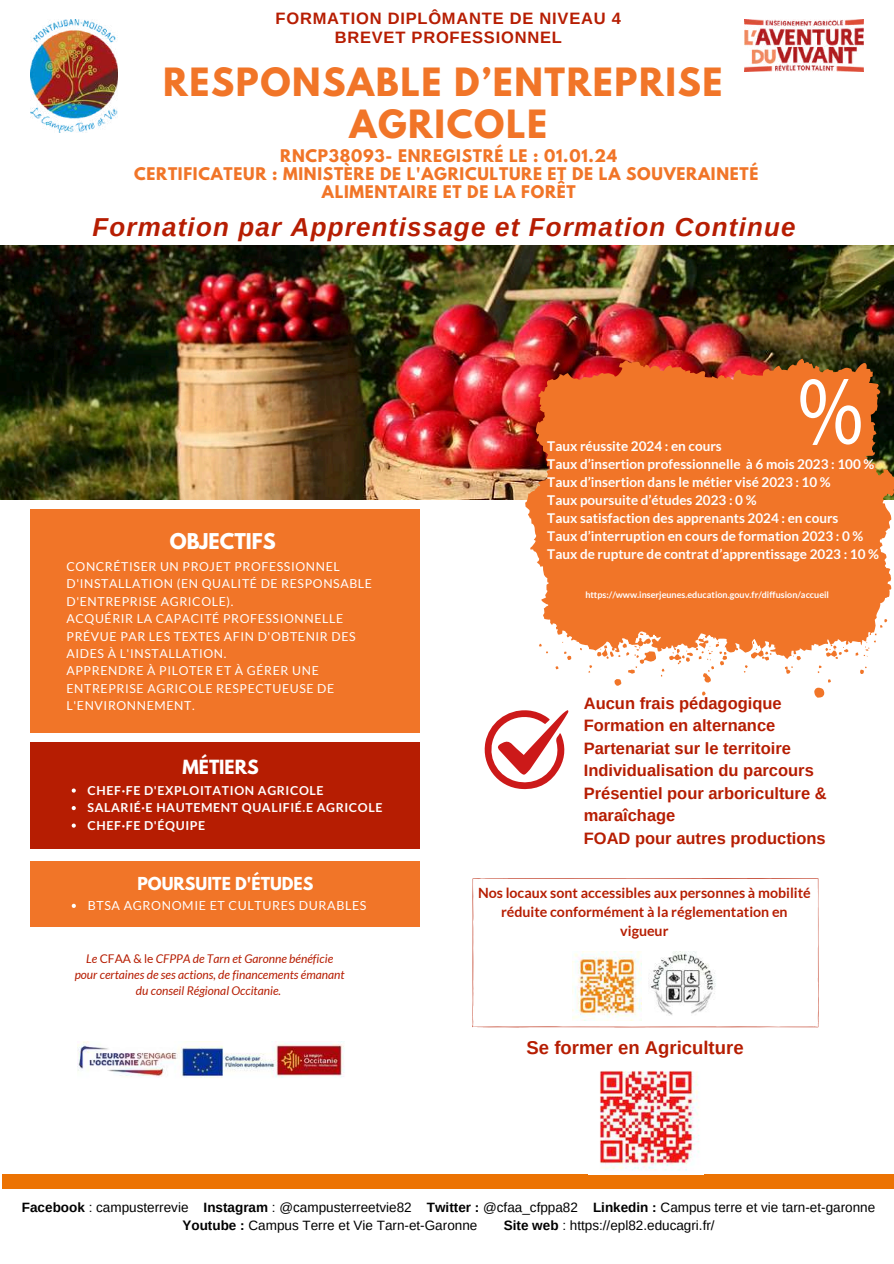
<style>
.page{position:relative;width:894px;height:1264px;background:#fff}
.page>*{position:absolute;margin:0;border:0;box-sizing:border-box;transform-origin:0 0}
.t1{font:700 34.5px/41.7px "League Spartan";letter-spacing:.045em;color:#f17528;text-align:center}
.t2{font:italic 700 25.95px "Arimo";letter-spacing:.045em;color:#b61d02}
.t3{font:700 19.35px "League Spartan";color:#fff}
.t4{font:700 18.45px "Arimo";color:#b61d02}
.t5{font:700 17.25px "League Spartan";color:#fff}
.t6{font:700 16.5px/22.5px "Arimo";color:#b61d02}
.t7{font:700 16.5px/19.2px "Arimo";letter-spacing:.045em;color:#b61d02;text-align:center}
.t8{font:700 15.9px "League Spartan";color:#fff}
.t9{font:700 15.45px/18px "League Spartan";letter-spacing:.045em;color:#f17528;text-align:center}
.t10{font:700 14.1px/19.5px "Lato";color:#b61d02;text-align:center}
.t11{font:700 13.5px/18px "Lato";color:#fff}
.t12{font:13.5px/18px "Arimo";color:#000}
.t13{font:12.45px "Lato";letter-spacing:.05em;color:#fff}
.t14{font:12.3px/17.4px "Lato";letter-spacing:.05em;color:#fff}
.t15{font:700 12.3px/17.5px "Lato";letter-spacing:.05em;color:#fff}
.t16{font:italic 12px/16px "Lato";color:#b61d02;text-align:center}
.t17{font:700 9px "Lato";color:#fff}
.s1{font-style:normal}
.s2{font-weight:700}
</style>
<div class="page">
<img style="left:31px;top:19px;width:86px;height:113px">
<div style="left:2px;top:1174px;width:891px;height:14px;background:#ec7303"></div>
<img style="left:0;top:245px;width:893px;height:254px">
<img style="left:744px;top:19px;width:119px;height:52px">
<svg style="left:472px;top:878px;width:346px;height:149px"></svg>
<img style="left:648px;top:951px;width:68px;height:64px">
<img style="left:572px;top:951px;width:69px;height:69px">
<div style="left:31px;top:510px;width:388px;height:222px;background:#f17528"></div>
<div style="left:31px;top:742px;width:388px;height:106px;background:#b61d02"></div>
<svg style="left:72px;top:788px;width:4px;height:4px"></svg>
<svg style="left:72px;top:806px;width:4px;height:4px"></svg>
<svg style="left:72px;top:823px;width:4px;height:4px"></svg>
<div style="left:31px;top:861px;width:389px;height:65px;background:#f17528"></div>
<svg style="left:72px;top:903px;width:4px;height:4px"></svg>
<svg style="left:484px;top:710px;width:84px;height:79px"></svg>
<svg style="left:525px;top:358px;width:368px;height:339px;fill:#f17528"></svg>
<svg style="left:800px;top:379px;width:60px;height:66px"></svg>
<img style="left:599px;top:1071px;width:101px;height:100px">
<img style="left:77px;top:1041px;width:267px;height:37px">
<p class="t7" style="left:275px;top:8px;width:347px">FORMATION DIPLÔMANTE DE NIVEAU 4<br>BREVET PROFESSIONNEL</p>
<h1 class="t1" style="left:163px;top:66px;width:560px">RESPONSABLE D’ENTREPRISE<br>AGRICOLE</h1>
<p class="t9" style="left:134px;top:148px;width:625px">RNCP38093- ENREGISTRÉ LE : 01.01.24<br>CERTIFICATEUR : MINISTÈRE DE L'AGRICULTURE ET DE LA SOUVERAINETÉ<br>ALIMENTAIRE ET DE LA FORÊT</p>
<h2 class="t2" style="left:92px;top:212px;width:704px">Formation par Apprentissage et Formation Continue</h2>
<h3 class="t3" style="left:170px;top:531px;width:107px">OBJECTIFS</h3>
<p class="t14" style="left:66px;top:557px;width:307px">CONCRÉTISER UN PROJET PROFESSIONNEL D'INSTALLATION (EN QUALITÉ DE RESPONSABLE D'ENTREPRISE AGRICOLE).<br>ACQUÉRIR LA CAPACITÉ PROFESSIONNELLE PRÉVUE PAR LES TEXTES AFIN D'OBTENIR DES AIDES À L'INSTALLATION.<br>APPRENDRE À PILOTER ET À GÉRER UNE ENTREPRISE AGRICOLE RESPECTUEUSE DE L'ENVIRONNEMENT.</p>
<p class="t5" style="left:182px;top:758px;width:78px">MÉTIERS</p>
<p class="t15" style="left:87px;top:781px;width:296px">CHEF·FE D'EXPLOITATION AGRICOLE<br>SALARIÉ·E HAUTEMENT QUALIFIÉ.E AGRICOLE<br>CHEF·FE D'ÉQUIPE</p>
<p class="t8" style="left:137px;top:875px;width:177px">POURSUITE D'ÉTUDES</p>
<p class="t13" style="left:88px;top:897px;width:280px">BTSA AGRONOMIE ET CULTURES DURABLES</p>
<p class="t16" style="left:75px;top:950px;width:271px">Le <span class="s1">CFAA &amp; le</span> CFPPA de Tarn et Garonne bénéficie pour certaines de ses actions, de financements émanant du conseil Régional Occitanie.</p>
<p class="t11" style="left:547px;top:436px;width:333px">Taux réussite 2024 : en cours<br>Taux d’insertion professionnelle à 6 mois 2023 : 100 % Taux d’insertion dans le métier visé 2023 : 10 %<br>Taux poursuite d’études 2023 : 0 %<br>Taux satisfaction des apprenants 2024 : en cours<br>Taux d’interruption en cours de formation 2023 : 0 % Taux de rupture de contrat d’apprentissage 2023 : 10 %</p>
<p class="t17" style="left:585px;top:589px;width:245px">https://www.inserjeunes.education.gouv.fr/diffusion/accueil</p>
<p class="t6" style="left:583px;top:691px;width:244px">Aucun frais pédagogique<br>Formation en alternance<br>Partenariat sur le territoire<br>Individualisation du parcours<br>Présentiel pour arboriculture &amp; maraîchage<br>FOAD pour autres productions</p>
<p class="t10" style="left:478px;top:882px;width:334px">Nos locaux sont accessibles aux personnes à mobilité réduite conformément à la réglementation en vigueur</p>
<h3 class="t4" style="left:526px;top:1037px;width:218px">Se former en Agriculture</h3>
<p class="t12" style="left:182px;top:1198px;width:694px;text-indent:-160px"><span class="s2">Facebook</span> : campusterrevie <span class="s2">Instagram</span> : @campusterreetvie82 <span class="s2">Twitter :</span> @cfaa_cfppa82 <span class="s2">Linkedin :</span> Campus terre et vie tarn-et-garonne<br><span class="s2">Youtube :</span> Campus Terre et Vie Tarn-et-Garonne</p>
<p class="t12" style="left:503px;top:1216px;width:212px"><span class="s2">Site web</span> : https://epl82.educagri.fr/</p>
</div>
